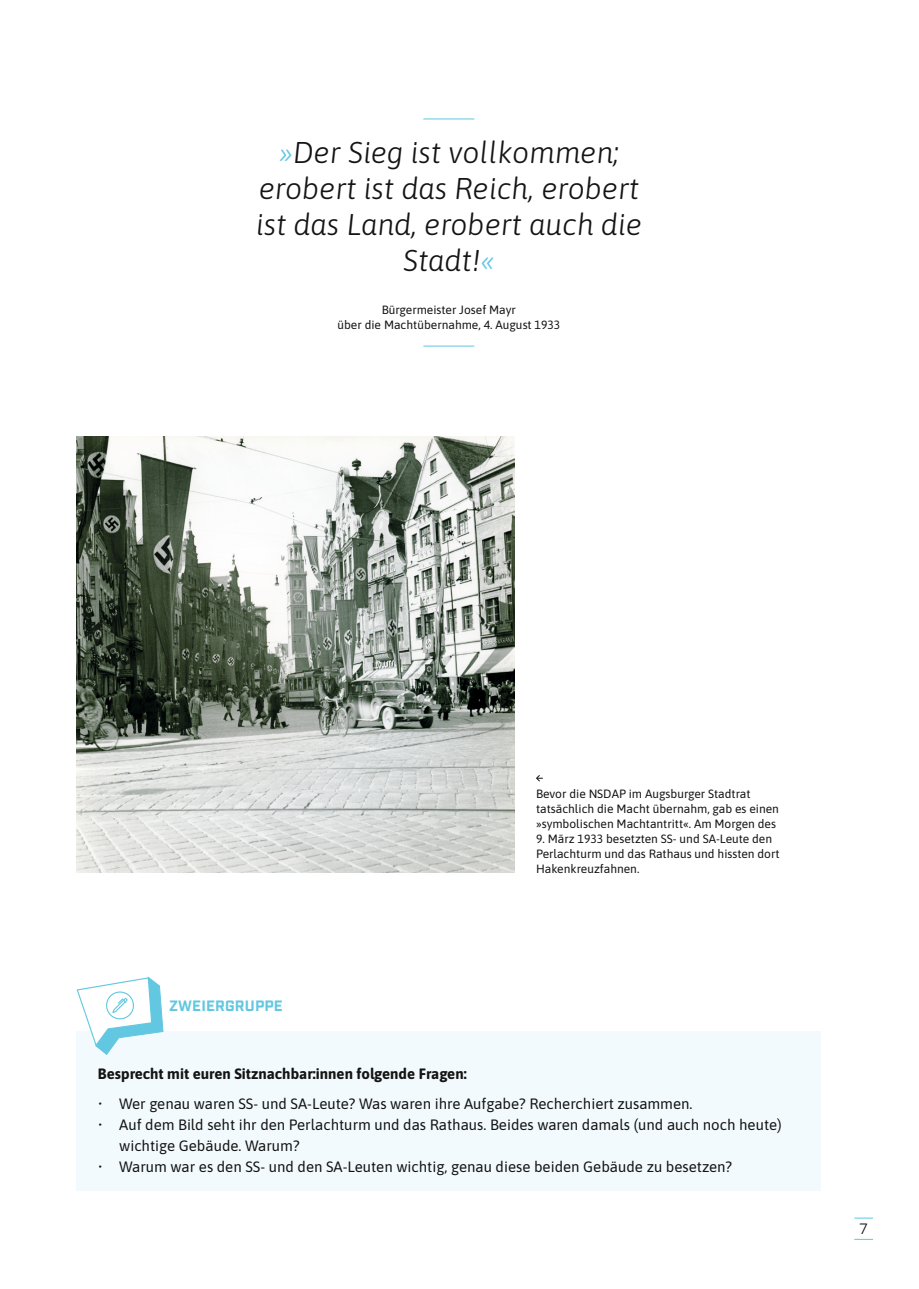
<style>
.page{position:relative;width:919px;height:1289px;background:#fff}
.page>*{position:absolute;margin:0;border:0;box-sizing:border-box;transform-origin:0 0}
.t1{font:italic 300 30px/36px "Asap";color:#131413;text-align:center}
.t2{font:15px/21px "Asap";color:#131413}
.t3{font:700 15px "Asap";color:#131413}
.t4{font:700 15px "Industry";letter-spacing:.01em;color:#62c7e0}
.t5{font:15px "Industry";color:#131413}
.t6{font:12px/15px "Asap";color:#131413}
.s1{color:#62c7e0}
</style>
<div class="page">
<svg style="left:854px;top:1217px;width:19px;height:1px"></svg>
<svg style="left:854px;top:1238px;width:19px;height:1px"></svg>
<img style="left:77px;top:437px;width:438px;height:435px">
<div style="left:77px;top:1031px;width:744px;height:160px;background:#f3fafd"></div>
<svg style="left:76px;top:976px;width:87px;height:78px"></svg>
<div style="left:106px;top:991px;width:28px;height:28px;border:1px solid #62c7e0;border-radius:50%"></div>
<svg style="left:536px;top:775px;width:7px;height:7px"></svg>
<hr style="left:423px;top:119px;width:51px;height:1px;background:#62c7e0">
<hr style="left:423px;top:346px;width:51px;height:1px;background:#62c7e0">
<h1 class="t1" style="left:256px;top:133px;width:387px"><span class="s1">»</span>Der Sieg ist vollkommen; erobert ist das Reich, erobert ist das Land, erobert auch die<br>Stadt!<span class="s1">«</span></h1>
<p class="t6" style="left:337px;top:301px;width:224px;text-align:center">Bürgermeister Josef Mayr<br>über die Machtübernahme, 4. August 1933</p>
<p class="t4" style="left:169px;top:996px;width:115px">ZWEIERGRUPPE</p>
<p class="t6" style="left:536px;top:785px;width:244px">Bevor die NSDAP im Augsburger Stadtrat tatsächlich die Macht übernahm, gab es einen »symbolischen Machtantritt«. Am Morgen des</p>
<p class="t6" style="left:536px;top:830px;width:245px">9. März 1933 besetzten SS- und SA-Leute den<br>Perlachturm und das Rathaus und hissten dort<br>Hakenkreuzfahnen.</p>
<p class="t3" style="left:98px;top:1063px;width:370px">Besprecht mit euren Sitznachbar:innen folgende Fragen:</p>
<p class="t2" style="left:98px;top:1092px;width:596px">• Wer genau waren SS- und SA-Leute? Was waren ihre Aufgabe? Recherchiert zusammen.</p>
<p class="t2" style="left:119px;top:1113px;width:664px;text-indent:-21px">• Auf dem Bild seht ihr den Perlachturm und das Rathaus. Beides waren damals (und auch noch heute) wichtige Gebäude. Warum?</p>
<p class="t2" style="left:98px;top:1155px;width:635px">• Warum war es den SS- und den SA-Leuten wichtig, genau diese beiden Gebäude zu besetzen?</p>
<p class="t5" style="left:859px;top:1220px;width:10px">7</p>
</div>
